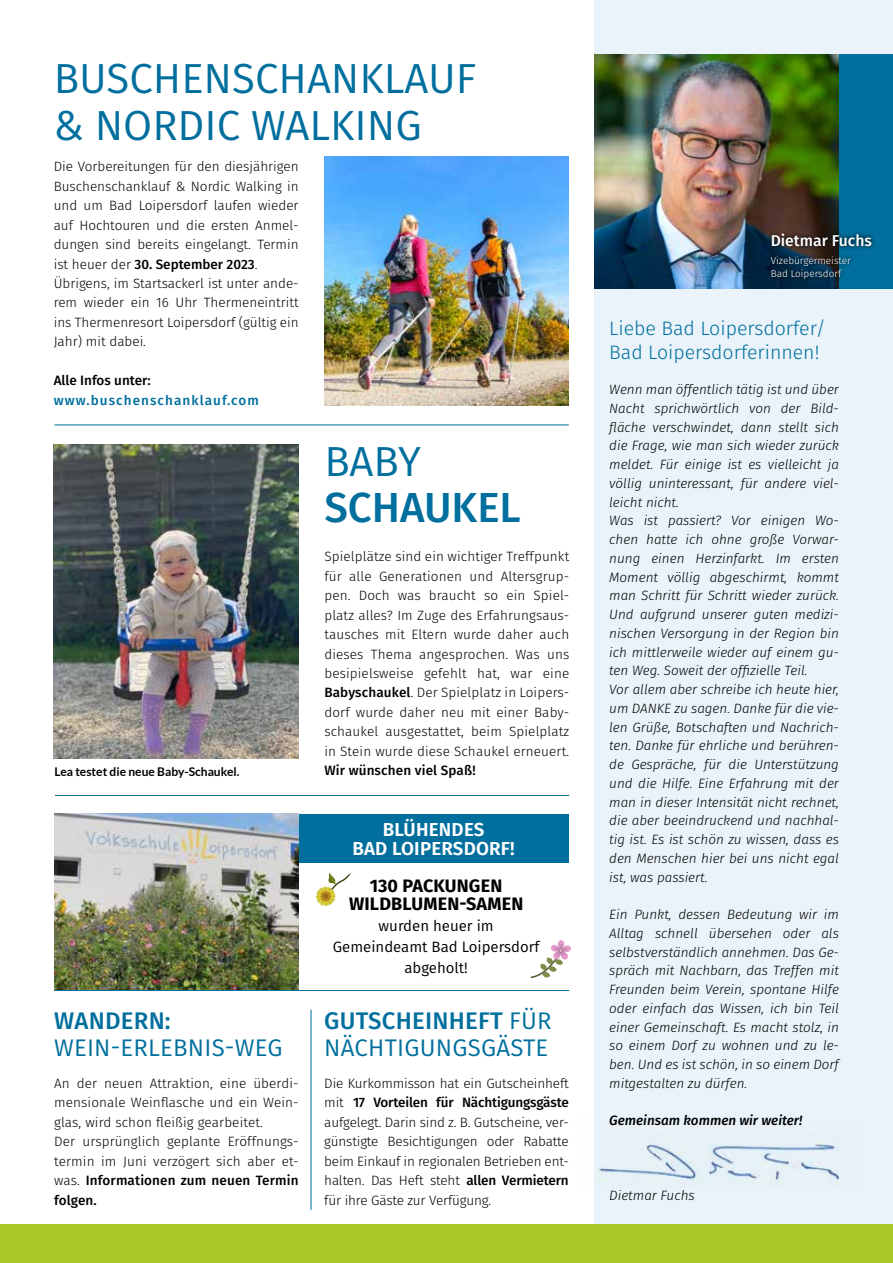
<style>
.page{position:relative;width:893px;height:1263px;background:#fff}
.page>*{position:absolute;margin:0;border:0;box-sizing:border-box;transform-origin:0 0}
.t1{font:42px/46.5px "Fira Sans";color:#006f9e}
.t2{font:500 42px "Fira Sans";color:#006f9e}
.t3{font:24px/27px "Fira Sans";letter-spacing:.01em;color:#006f9e}
.t4{font:500 24px "Fira Sans";letter-spacing:.01em;color:#006f9e}
.t5{font:300 19.5px/24px "Fira Sans";color:#006f9e}
.t6{font:600 18.75px/19.5px "Fira Sans";letter-spacing:.01em;color:#fff;text-align:center}
.t7{font:700 18px/18px "Fira Sans";letter-spacing:.01em;color:#000;text-align:center}
.t8{font:500 15.6px "Fira Sans";color:#fff}
.t9{font:15px/21px "Fira Sans";color:#000;text-align:center}
.t10{font:italic 300 13.5px/18.8px "Fira Sans";color:#000}
.t11{font:300 13.5px/19.5px "Fira Sans";color:#000}
.t12{font:500 13.5px "Fira Sans";letter-spacing:.01em;color:#000}
.t13{font:italic 500 13.5px "Fira Sans";color:#000}
.t14{font:500 13.5px "Fira Sans";letter-spacing:.08em;color:#006f9e}
.t15{font:700 12px "Lato";color:#000}
.t16{font:300 10.05px/12.9px "Fira Sans";color:#fff}
.s1{font-weight:500}
</style>
<div class="page">
<div style="left:298px;top:814px;width:271px;height:48px;background:#006f9e"></div>
<img style="left:54px;top:814px;width:245px;height:177px">
<div style="left:594px;top:0;width:299px;height:1235px;background:#e9f3f9"></div>
<div style="left:784px;top:54px;width:109px;height:234px;background:#006f9e"></div>
<img style="left:594px;top:54px;width:245px;height:234px">
<svg style="left:767px;top:229px;width:107px;height:54px"></svg>
<img style="left:324px;top:157px;width:245px;height:248px">
<img style="left:54px;top:444px;width:244px;height:314px">
<hr style="left:311px;top:1010px;width:1px;height:200px;background:#006f9e">
<hr style="left:55px;top:425px;width:514px;height:1px;background:#006f9e">
<hr style="left:55px;top:795px;width:514px;height:1px;background:#006f9e">
<img style="left:597px;top:1135px;width:242px;height:51px">
<div style="left:0;top:1224px;width:893px;height:39px;background:#a8c82a"></div>
<svg style="left:531px;top:940px;width:40px;height:38px"></svg>
<svg style="left:316px;top:872px;width:35px;height:34px"></svg>
<hr style="left:55px;top:990px;width:514px;height:1px;background:#006f9e">
<h1 class="t1" style="left:54px;top:54px;width:424px">BUSCHENSCHANKLAUF &amp; NORDIC WALKING</h1>
<p class="t11" style="left:54px;top:156px;width:246px">Die Vorbereitungen für den diesjährigen Buschenschanklauf &amp; Nordic Walking in und um Bad Loipersdorf laufen wieder auf Hochtouren und die ersten Anmel&shy;dungen sind bereits eingelangt. Termin ist heuer der <span class="s1">30. September 2023</span>.<br>Übrigens, im Startsackerl ist unter ande&shy;rem wieder ein 16 Uhr Thermeneintritt ins Thermenresort Loipersdorf (gültig ein Jahr) mit dabei.</p>
<p class="t12" style="left:54px;top:370px;width:99px">Alle Infos unter:</p>
<p class="t14" style="left:54px;top:389px;width:207px">www.buschenschanklauf.com</p>
<p class="t15" style="left:54px;top:764px;width:187px">Lea testet die neue Baby-Schaukel.</p>
<h2 class="t4" style="left:54px;top:1001px;width:118px">WANDERN:</h2>
<h2 class="t3" style="left:54px;top:1033px;width:230px">WEIN-ERLEBNIS-WEG</h2>
<h1 class="t1" style="left:324px;top:437px;width:98px">BABY</h1>
<h1 class="t2" style="left:324px;top:474px;width:198px">SCHAUKEL</h1>
<p class="t11" style="left:324px;top:546px;width:246px;text-align:justify">Spielplätze sind ein wichtiger Treffpunkt für alle Generationen und Altersgrup&shy;pen. Doch was braucht so ein Spiel&shy;platz alles? Im Zuge des Erfahrungsaus&shy;tausches mit Eltern wurde daher auch dieses Thema angesprochen. Was uns besipielsweise gefehlt hat, war eine <span class="s1">Babyschaukel</span>. Der Spielplatz in Loipers&shy;dorf wurde daher neu mit einer Baby&shy;schaukel ausgestattet, beim Spielplatz in Stein wurde diese Schaukel erneuert.</p>
<p class="t12" style="left:324px;top:760px;width:153px">Wir wünschen viel Spaß!</p>
<h3 class="t6" style="left:352px;top:818px;width:164px">BLÜHENDES<br>BAD LOIPERSDORF!</h3>
<h3 class="t7" style="left:349px;top:875px;width:176px">130 PACKUNGEN<br>WILDBLUMEN-SAMEN</h3>
<p class="t9" style="left:333px;top:915px;width:208px">wurden heuer im<br>Gemeindeamt Bad Loipersdorf abgeholt!</p>
<h2 class="t3" style="left:324px;top:1006px;width:229px"><span class="s1">GUTSCHEINHEFT</span> FÜR<br>NÄCHTIGUNGSGÄSTE</h2>
<p class="t11" style="left:54px;top:1073px;width:246px">An der neuen Attraktion, eine überdi&shy;mensionale Weinflasche und ein Wein&shy;glas, wird schon fleißig gearbeitet.<br>Der ursprünglich geplante Eröffnungs&shy;termin im Juni verzögert sich aber et&shy;was. <span class="s1">Informationen zum neuen Termin folgen.</span></p>
<p class="t11" style="left:324px;top:1073px;width:246px;text-align:justify">Die Kurkommisson hat ein Gutscheinheft mit <span class="s1">17 Vorteilen für Nächtigungsgäste </span>aufgelegt. Darin sind z. B. Gutscheine, ver&shy;günstigte Besichtigungen oder Rabatte beim Einkauf in regionalen Betrieben ent&shy;halten. Das Heft steht <span class="s1">allen Vermietern </span>für ihre Gäste zur Verfügung.</p>
<p class="t8" style="left:771px;top:228px;width:103px">Dietmar Fuchs</p>
<p class="t16" style="left:771px;top:254px;width:82px">Vizebürgermeister<br>Bad Loipersdorf</p>
<h3 class="t5" style="left:609px;top:316px;width:218px">Liebe Bad Loipersdorfer/<br>Bad Loipersdorferinnen!</h3>
<p class="t10" style="left:609px;top:380px;width:231px">Wenn man öffentlich tätig ist und über Nacht sprichwörtlich von der Bild&shy;fläche verschwindet, dann stellt sich die Frage, wie man sich wieder zurück meldet. Für einige ist es vielleicht ja völlig uninteressant, für andere viel&shy;leicht nicht.<br>Was ist passiert? Vor einigen Wo&shy;chen hatte ich ohne große Vorwar&shy;nung einen Herzinfarkt. Im ersten Moment völlig abgeschirmt, kommt man Schritt für Schritt wieder zurück.<br>Und aufgrund unserer guten medizi&shy;nischen Versorgung in der Region bin ich mittlerweile wieder auf einem gu&shy;ten Weg. Soweit der offizielle Teil.<br>Vor allem aber schreibe ich heute hier, um DANKE zu sagen. Danke für die vie&shy;len Grüße, Botschaften und Nachrich&shy;ten. Danke für ehrliche und berühren&shy;de Gespräche, für die Unterstützung und die Hilfe. Eine Erfahrung mit der man in dieser Intensität nicht rechnet, die aber beeindruckend und nachhal&shy;tig ist. Es ist schön zu wissen, dass es den Menschen hier bei uns nicht egal ist, was passiert.</p>
<p class="t10" style="left:609px;top:905px;width:231px;text-align:justify">Ein Punkt, dessen Bedeutung wir im Alltag schnell übersehen oder als selbstverständlich annehmen. Das Ge&shy;spräch mit Nachbarn, das Treffen mit Freunden beim Verein, spontane Hilfe oder einfach das Wissen, ich bin Teil einer Gemeinschaft. Es macht stolz, in so einem Dorf zu wohnen und zu le&shy;ben. Und es ist schön, in so einem Dorf mitgestalten zu dürfen.</p>
<p class="t13" style="left:609px;top:1110px;width:194px">Gemeinsam kommen wir weiter!</p>
<p class="t10" style="left:609px;top:1186px;width:87px">Dietmar Fuchs</p>
</div>
